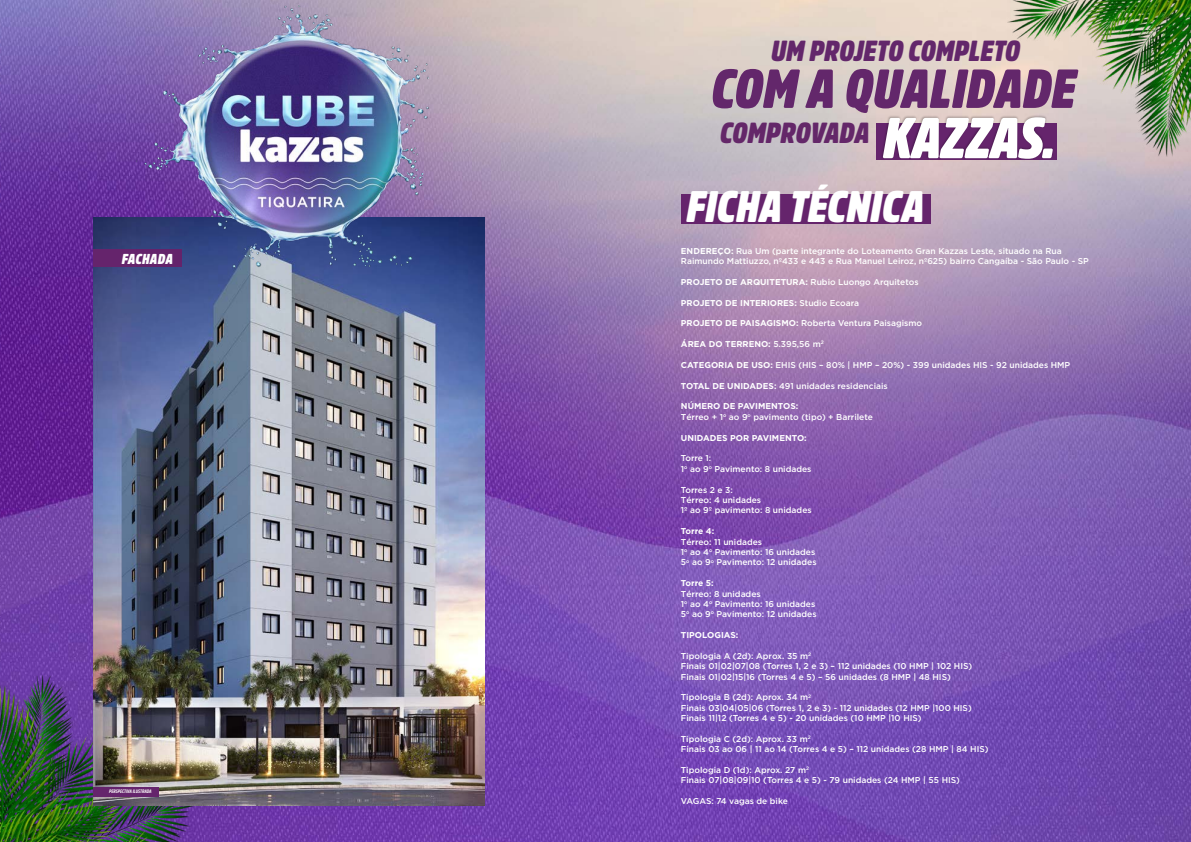
<style>
.page{position:relative;width:1191px;height:842px;background:#fff}
.page>*{position:absolute;margin:0;border:0;box-sizing:border-box;transform-origin:0 0}
.t1{font:italic 900 54.3px "Amsi Pro Cond";color:#63276b}
.t2{font:italic 900 43.7px "Amsi Pro Cond";color:#fff}
.t3{font:italic 900 28.8px "Amsi Pro Cond";color:#63276b}
.t4{font:italic 900 28.8px "Amsi Pro Cond";color:#642769}
.t5{font:italic 900 14.3px "Amsi Pro Cond";letter-spacing:.015em;color:#fff}
.t6{font:500 8.5px/10.4px "Gotham HTF";color:#fff}
.t7{font:700 8.5px "Gotham HTF";color:#fff}
.t8{font:italic 700 5px "Amsi Pro Cond";color:#fff}
.s1{font-size:56.9px;color:#fff}
.s2{font-weight:700}
.s3{font-weight:500}
</style>
<div class="page">
<img style="left:0;top:0;width:1191px;height:842px">
<img style="left:1007px;top:0;width:184px;height:157px">
<img style="left:0;top:676px;width:196px;height:166px">
<img style="left:94px;top:217px;width:391px;height:589px">
<div style="left:94px;top:249px;width:88px;height:17px;background:#65246c"></div>
<div style="left:94px;top:787px;width:65px;height:9px;background:#65246c"></div>
<div style="left:876px;top:123px;width:181px;height:37px;background:#65246c"></div>
<div style="left:881px;top:114px;width:173px;height:46px;background:#000;opacity:.3"></div>
<img style="left:136px;top:0;width:320px;height:302px">
<div style="left:681px;top:195px;width:249px;height:29px;background:#65246c"></div>
<h3 class="t5" style="left:122px;top:249px;width:53px">FACHADA</h3>
<p class="t8" style="left:109px;top:788px;width:44px">PERSPECTIVA ILUSTRADA</p>
<h3 class="t3" style="left:771px;top:31px;width:250px">UM PROJETO COMPLETO</h3>
<h1 class="t1" style="left:711px;top:51px;width:366px">COM A QUALIDADE</h1>
<h3 class="t4" style="left:720px;top:113px;width:337px">COMPROVADA <span class="s1">KAZZAS.</span></h3>
<h2 class="t2" style="left:686px;top:177px;width:239px">FICHA TÉCNICA</h2>
<p class="t6" style="left:681px;top:245px;width:409px"><span class="s2">ENDEREÇO:</span> Rua Um (parte integrante do Loteamento Gran Kazzas Leste, situado na Rua<br>Raimundo Mattiuzzo, nº433 e 443 e Rua Manuel Leiroz, nº625) bairro Cangaíba - São Paulo - SP</p>
<p class="t7" style="left:681px;top:277px;width:239px">PROJETO DE ARQUITETURA: <span class="s3">Rubio Luongo Arquitetos</span></p>
<p class="t7" style="left:681px;top:298px;width:180px">PROJETO DE INTERIORES: <span class="s3">Studio Ecoara</span></p>
<p class="t6" style="left:681px;top:318px;width:243px"><span class="s2">PROJETO DE PAISAGISMO:</span> Roberta Ventura Paisagismo</p>
<p class="t7" style="left:681px;top:339px;width:144px">ÁREA DO TERRENO: <span class="s3">5.395,56 m</span><sup>2</sup></p>
<p class="t6" style="left:681px;top:360px;width:391px"><span class="s2">CATEGORIA DE USO:</span> EHIS (HIS – 80% | HMP – 20%) - 399 unidades HIS - 92 unidades HMP</p>
<p class="t6" style="left:681px;top:380px;width:208px"><span class="s2">TOTAL DE UNIDADES:</span> 491 unidades residenciais</p>
<p class="t6" style="left:681px;top:401px;width:193px"><span class="s2">NÚMERO DE PAVIMENTOS:<br></span>Térreo + 1<sup>o</sup> ao 9<sup>o</sup> pavimento (tipo) + Barrilete</p>
<p class="t7" style="left:681px;top:433px;width:127px">UNIDADES POR PAVIMENTO:</p>
<p class="t6" style="left:681px;top:453px;width:132px">Torre 1:<br>1<sup>o</sup> ao 9<sup>o</sup> Pavimento: 8 unidades</p>
<p class="t6" style="left:681px;top:484px;width:132px">Torres 2 e 3:<br>Térreo: 4 unidades<br>1º ao 9º pavimento: 8 unidades</p>
<p class="t7" style="left:681px;top:526px;width:35px">Torre 4:</p>
<p class="t6" style="left:681px;top:536px;width:137px">Térreo: 11 unidades<br>1<sup>o</sup> ao 4<sup>o</sup> Pavimento: 16 unidades<br>5<sup>o</sup> ao 9<sup>o</sup> Pavimento: 12 unidades</p>
<p class="t7" style="left:681px;top:578px;width:34px">Torre 5:</p>
<p class="t6" style="left:681px;top:588px;width:137px">Térreo: 8 unidades<br>1<sup>o</sup> ao 4<sup>o</sup> Pavimento: 16 unidades<br>5<sup>o</sup> ao 9<sup>o</sup> Pavimento: 12 unidades</p>
<p class="t7" style="left:681px;top:630px;width:59px">TIPOLOGIAS:</p>
<p class="t6" style="left:681px;top:650px;width:293px">Tipologia A (2d): Aprox. 35 m<sup>2<br></sup>Finais 01|02|07|08 (Torres 1, 2 e 3) – 112 unidades (10 HMP | 102 HIS)<br>Finais 01|02|15|16 (Torres 4 e 5) – 56 unidades (8 HMP | 48 HIS)</p>
<p class="t6" style="left:681px;top:692px;width:292px">Tipologia B (2d): Aprox. 34 m<sup>2<br></sup>Finais 03|04|05|06 (Torres 1, 2 e 3) - 112 unidades (12 HMP |100 HIS)<br>Finais 11|12 (Torres 4 e 5) - 20 unidades (10 HMP |10 HIS)</p>
<p class="t6" style="left:681px;top:733px;width:309px">Tipologia C (2d): Aprox. 33 m<sup>2<br></sup>Finais 03 ao 06 | 11 ao 14 (Torres 4 e 5) – 112 unidades (28 HMP | 84 HIS)</p>
<p class="t6" style="left:681px;top:765px;width:280px">Tipologia D (1d): Aprox. 27 m<sup>2<br></sup>Finais 07|08|09|10 (Torres 4 e 5) - 79 unidades (24 HMP | 55 HIS)</p>
<p class="t6" style="left:681px;top:796px;width:108px">VAGAS: 74 vagas de bike</p>
</div>
